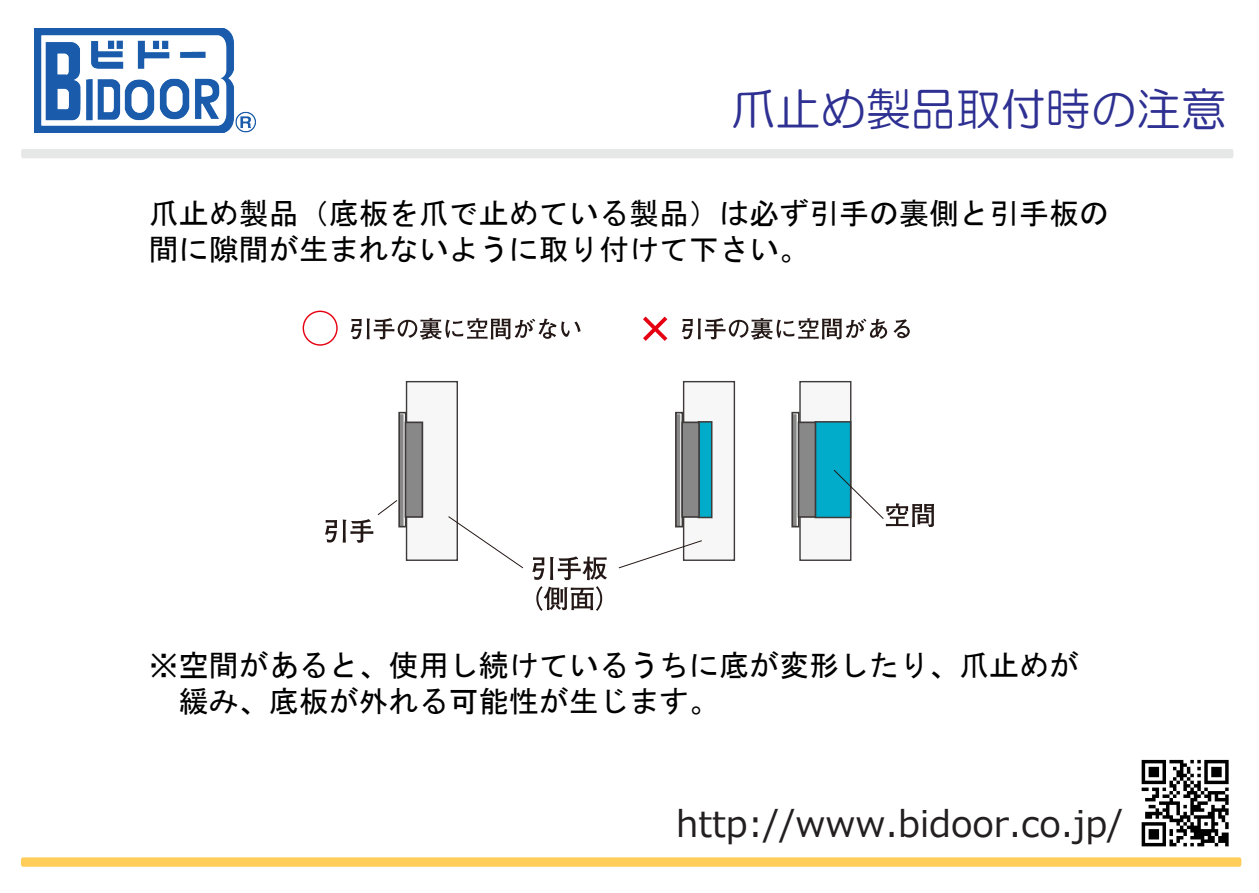
<style>
.page{position:relative;width:1259px;height:893px;background:#fff}
.page>*{position:absolute;margin:0;border:0;box-sizing:border-box;transform-origin:0 0}
.t1{font:45px "HG Maru Gothic MPRO";color:#2e3092}
.t2{font:36px "Meiryo";color:#231f20}
.t3{font:30px/36px "MS Gothic";color:#000}
</style>
<div class="page">
<div style="left:21px;top:149px;width:1212px;height:9px;background:#e6e8e8;border-radius:2px"></div>
<div style="left:21px;top:857px;width:1220px;height:10px;background:#ffce5a;border-radius:2px"></div>
<div style="left:683px;top:382px;width:51px;height:178px;background:#f7f7f7"></div>
<div style="left:683px;top:381px;width:52px;height:180px;border:1px solid #3e3a39"></div>
<svg style="left:675px;top:415px;width:7px;height:113px"></svg>
<div style="left:675px;top:412px;width:8px;height:115px;border:2px solid #3e3a39"></div>
<div style="left:697px;top:421px;width:15px;height:97px;background:#00acca;border:2px solid #3e3a39"></div>
<div style="left:682px;top:422px;width:17px;height:95px;background:#888"></div>
<div style="left:681px;top:421px;width:19px;height:97px;border:2px solid #3e3a39"></div>
<svg style="left:643px;top:317px;width:24px;height:24px"></svg>
<svg style="left:682px;top:318px;width:205px;height:22px"></svg>
<svg style="left:893px;top:319px;width:16px;height:19px"></svg>
<div style="left:406px;top:382px;width:51px;height:178px;background:#f7f7f7"></div>
<div style="left:406px;top:381px;width:52px;height:180px;border:1px solid #3e3a39"></div>
<svg style="left:398px;top:415px;width:7px;height:113px"></svg>
<div style="left:398px;top:412px;width:8px;height:115px;border:2px solid #3e3a39"></div>
<div style="left:405px;top:422px;width:17px;height:95px;background:#888"></div>
<div style="left:405px;top:421px;width:18px;height:97px;border:2px solid #3e3a39"></div>
<svg style="left:325px;top:500px;width:73px;height:43px"></svg>
<svg style="left:303px;top:311px;width:35px;height:35px"></svg>
<svg style="left:351px;top:318px;width:229px;height:22px"></svg>
<div style="left:800px;top:382px;width:50px;height:178px;background:#f7f7f7"></div>
<div style="left:799px;top:381px;width:52px;height:180px;border:1px solid #3e3a39"></div>
<svg style="left:791px;top:415px;width:7px;height:113px"></svg>
<div style="left:791px;top:412px;width:8px;height:115px;border:2px solid #3e3a39"></div>
<div style="left:814px;top:421px;width:37px;height:97px;background:#00acca;border:2px solid #3e3a39"></div>
<div style="left:798px;top:422px;width:17px;height:95px;background:#888"></div>
<div style="left:797px;top:421px;width:19px;height:97px;border:2px solid #3e3a39"></div>
<svg style="left:447px;top:515px;width:77px;height:54px"></svg>
<svg style="left:618px;top:540px;width:85px;height:29px"></svg>
<svg style="left:532px;top:556px;width:75px;height:24px"></svg>
<svg style="left:536px;top:586px;width:66px;height:25px"></svg>
<svg style="left:833px;top:469px;width:101px;height:58px"></svg>
<img style="left:34px;top:28px;width:221px;height:104px">
<img style="left:1141px;top:759px;width:88px;height:88px">
<h1 class="t1" style="left:731px;top:86px;width:496px">爪止め製品取付時の注意</h1>
<p class="t3" style="left:149px;top:195px;width:962px">爪止め製品（底板を爪で止めている製品）は必ず引手の裏側と引手板の間に隙間が生まれないように取り付けて下さい。</p>
<p class="t3" style="left:179px;top:647px;width:902px;text-indent:-30px">※空間があると、使用し続けているうちに底が変形したり、爪止めが緩み、底板が外れる可能性が生じます。</p>
<p class="t2" style="left:676px;top:799px;width:448px">http://www.bidoor.co.jp/</p>
</div>
